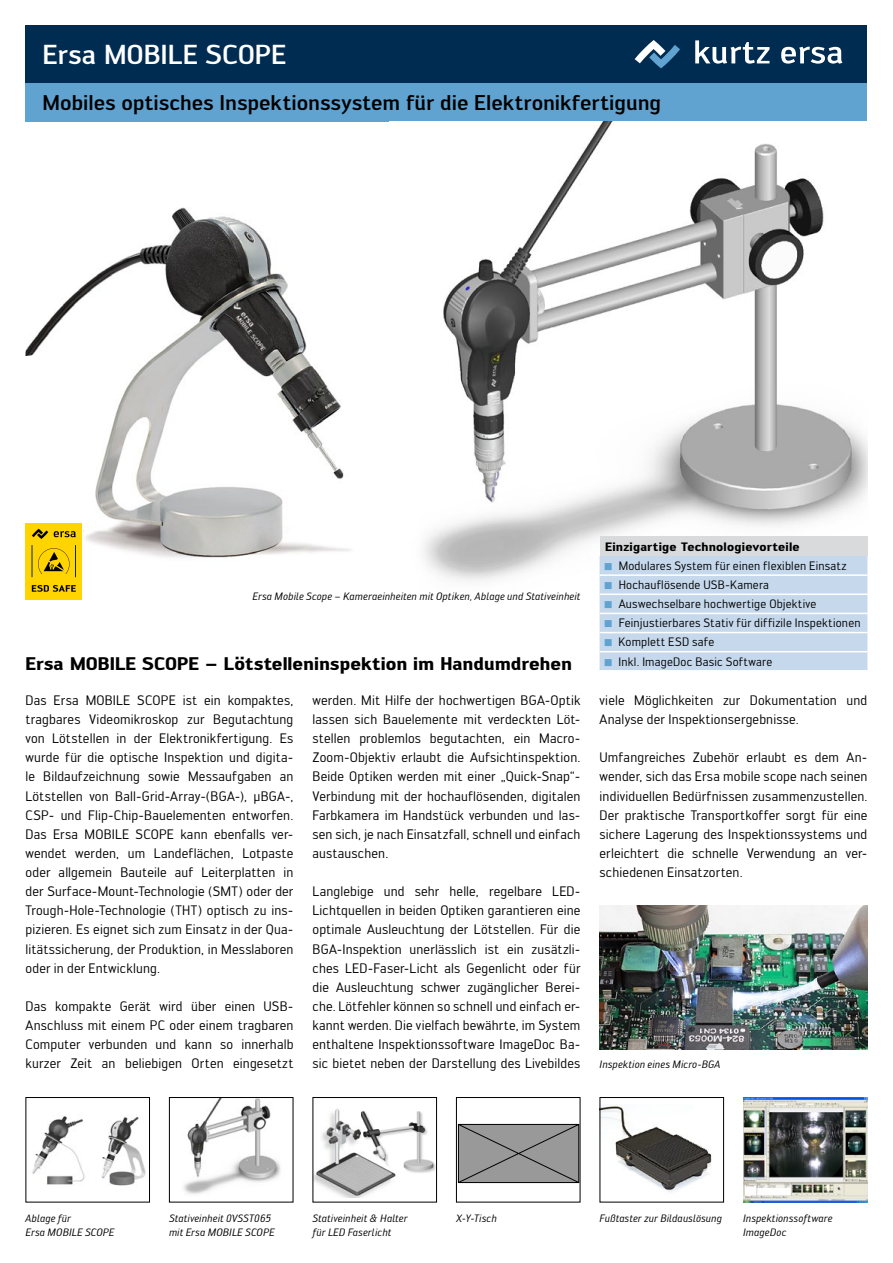
<style>
.page{position:relative;width:893px;height:1263px;background:#fff}
.page>*{position:absolute;margin:0;border:0;box-sizing:border-box;transform-origin:0 0}
.t1{font:500 27px "Engel";color:#fff}
.t2{font:500 21px "Engel";color:#000}
.t3{font:700 18px "Engel";color:#000}
.t4{font:13.5px/19.2px "Engel";letter-spacing:.01em;color:#000;text-align:justify}
.t5{font:12px/19.2px "Engel";letter-spacing:.015em;color:#000}
.t6{font:700 12px "Engel";letter-spacing:.015em;color:#000}
.t7{font:italic 10.5px/14.9px "Engel";letter-spacing:.01em;color:#000}
</style>
<div class="page">
<div style="left:26px;top:26px;width:841px;height:57px;background:#002c52"></div>
<svg style="left:695px;top:40px;width:74px;height:24px"></svg>
<svg style="left:781px;top:47px;width:61px;height:17px"></svg>
<svg style="left:635px;top:40px;width:45px;height:28px"></svg>
<div style="left:26px;top:83px;width:841px;height:38px;background:#60a2d0"></div>
<img style="left:423px;top:121px;width:444px;height:470px">
<img style="left:743px;top:1097px;width:124px;height:105px">
<img style="left:26px;top:207px;width:325px;height:351px">
<svg style="left:458px;top:1124px;width:120px;height:59px;background:#8d8d8d"></svg>
<div style="left:456px;top:1097px;width:124px;height:105px;border:1px solid #000"></div>
<img style="left:602px;top:1105px;width:110px;height:87px">
<div style="left:600px;top:1097px;width:124px;height:105px;border:1px solid #000"></div>
<img style="left:600px;top:906px;width:267px;height:143px">
<img style="left:32px;top:1116px;width:114px;height:70px">
<div style="left:26px;top:1097px;width:124px;height:105px;border:1px solid #000"></div>
<svg style="left:315px;top:1102px;width:123px;height:96px"></svg>
<img style="left:361px;top:1111px;width:74px;height:62px">
<div style="left:313px;top:1097px;width:124px;height:105px;border:1px solid #000"></div>
<img style="left:183px;top:1099px;width:98px;height:95px">
<div style="left:169px;top:1097px;width:124px;height:105px;border:1px solid #000"></div>
<div style="left:26px;top:523px;width:56px;height:77px;background:#ffd400"></div>
<svg style="left:38px;top:548px;width:32px;height:26px"></svg>
<svg style="left:54px;top:531px;width:22px;height:6px"></svg>
<svg style="left:32px;top:529px;width:16px;height:10px"></svg>
<hr style="left:32px;top:545px;width:1px;height:32px;background:#002c52">
<hr style="left:75px;top:545px;width:1px;height:32px;background:#002c52">
<svg style="left:32px;top:585px;width:44px;height:7px"></svg>
<div style="left:600px;top:537px;width:267px;height:19px;background:#d9dadb"></div>
<svg style="left:600px;top:556px;width:267px;height:114px;background:#c9daed"></svg>
<h1 class="t1" style="left:43px;top:39px;width:245px">Ersa MOBILE SCOPE</h1>
<h2 class="t2" style="left:43px;top:90px;width:620px">Mobiles optisches Inspektionssystem für die Elektronikfertigung</h2>
<p class="t7" style="left:253px;top:589px;width:329px">Ersa Mobile Scope – Kameraeinheiten mit Optiken, Ablage und Stativeinheit</p>
<h3 class="t3" style="left:26px;top:653px;width:548px">Ersa MOBILE SCOPE – Lötstelleninspektion im Handumdrehen</h3>
<p class="t4" style="left:26px;top:691px;width:269px">Das Ersa MOBILE SCOPE ist ein kompaktes, tragbares Videomikroskop zur Begutachtung von Lötstellen in der Elektronikfertigung. Es wurde für die optische Inspektion und digita&shy;le Bildaufzeichnung sowie Messaufgaben an Lötstellen von Ball-Grid-Array-(BGA-), μBGA-, CSP- und Flip-Chip-Bauelementen entworfen.<br>Das Ersa MOBILE SCOPE kann ebenfalls ver&shy;wendet werden, um Landeflächen, Lotpaste oder allgemein Bauteile auf Leiterplatten in der Surface-Mount-Technologie (SMT) oder der Trough-Hole-Technologie (THT) optisch zu ins&shy;pizieren. Es eignet sich zum Einsatz in der Qua&shy;litätssicherung, der Produktion, in Messlaboren oder in der Entwicklung.</p>
<p class="t4" style="left:26px;top:997px;width:269px">Das kompakte Gerät wird über einen USB-Anschluss mit einem PC oder einem tragbaren Computer verbunden und kann so innerhalb kurzer Zeit an beliebigen Orten eingesetzt</p>
<p class="t4" style="left:313px;top:690px;width:269px">werden. Mit Hilfe der hochwertigen BGA-Optik lassen sich Bauelemente mit verdeckten Löt&shy;stellen problemlos begutachten, ein Macro-Zoom-Objektiv erlaubt die Aufsichtinspektion.<br>Beide Optiken werden mit einer „Quick-Snap“- Verbindung mit der hochauflösenden, digitalen Farbkamera im Handstück verbunden und las&shy;sen sich, je nach Einsatzfall, schnell und einfach austauschen.</p>
<p class="t4" style="left:313px;top:882px;width:269px">Langlebige und sehr helle, regelbare LED-Lichtquellen in beiden Optiken garantieren eine optimale Ausleuchtung der Lötstellen. Für die BGA-Inspektion unerlässlich ist ein zusätzli&shy;ches LED-Faser-Licht als Gegenlicht oder für die Ausleuchtung schwer zugänglicher Berei&shy;che. Lötfehler können so schnell und einfach er&shy;kannt werden. Die vielfach bewährte, im System enthaltene Inspektionssoftware ImageDoc Ba&shy;sic bietet neben der Darstellung des Livebildes</p>
<p class="t6" style="left:605px;top:539px;width:196px">Einzigartige Technologievorteile</p>
<p class="t5" style="left:619px;top:556px;width:243px">Modulares System für einen flexiblen Einsatz Hochauflösende USB-Kamera<br>Auswechselbare hochwertige Objektive Feinjustierbares Stativ für diffizile Inspektionen Komplett ESD safe<br>Inkl. ImageDoc Basic Software</p>
<p class="t4" style="left:600px;top:691px;width:269px">viele Möglichkeiten zur Dokumentation und<br>Analyse der Inspektionsergebnisse.</p>
<p class="t4" style="left:600px;top:748px;width:269px">Umfangreiches Zubehör erlaubt es dem An&shy;wender, sich das Ersa mobile scope nach seinen individuellen Bedürfnissen zusammenzustellen.<br>Der praktische Transportkoffer sorgt für eine sichere Lagerung des Inspektionssystems und erleichtert die schnelle Verwendung an ver&shy;schiedenen Einsatzorten.</p>
<p class="t7" style="left:600px;top:1057px;width:122px">Inspektion eines Micro-BGA</p>
<p class="t7" style="left:26px;top:1210px;width:90px">Ablage für<br>Ersa MOBILE SCOPE</p>
<p class="t7" style="left:313px;top:1210px;width:97px">Stativeinheit &amp; Halter für LED Faserlicht</p>
<p class="t7" style="left:169px;top:1210px;width:107px">Stativeinheit 0VSST065 mit Ersa MOBILE SCOPE</p>
<p class="t7" style="left:456px;top:1210px;width:42px">X-Y-Tisch</p>
<p class="t7" style="left:600px;top:1210px;width:124px">Fußtaster zur Bildauslösung</p>
<p class="t7" style="left:743px;top:1210px;width:91px">Inspektionssoftware<br>ImageDoc</p>
</div>
